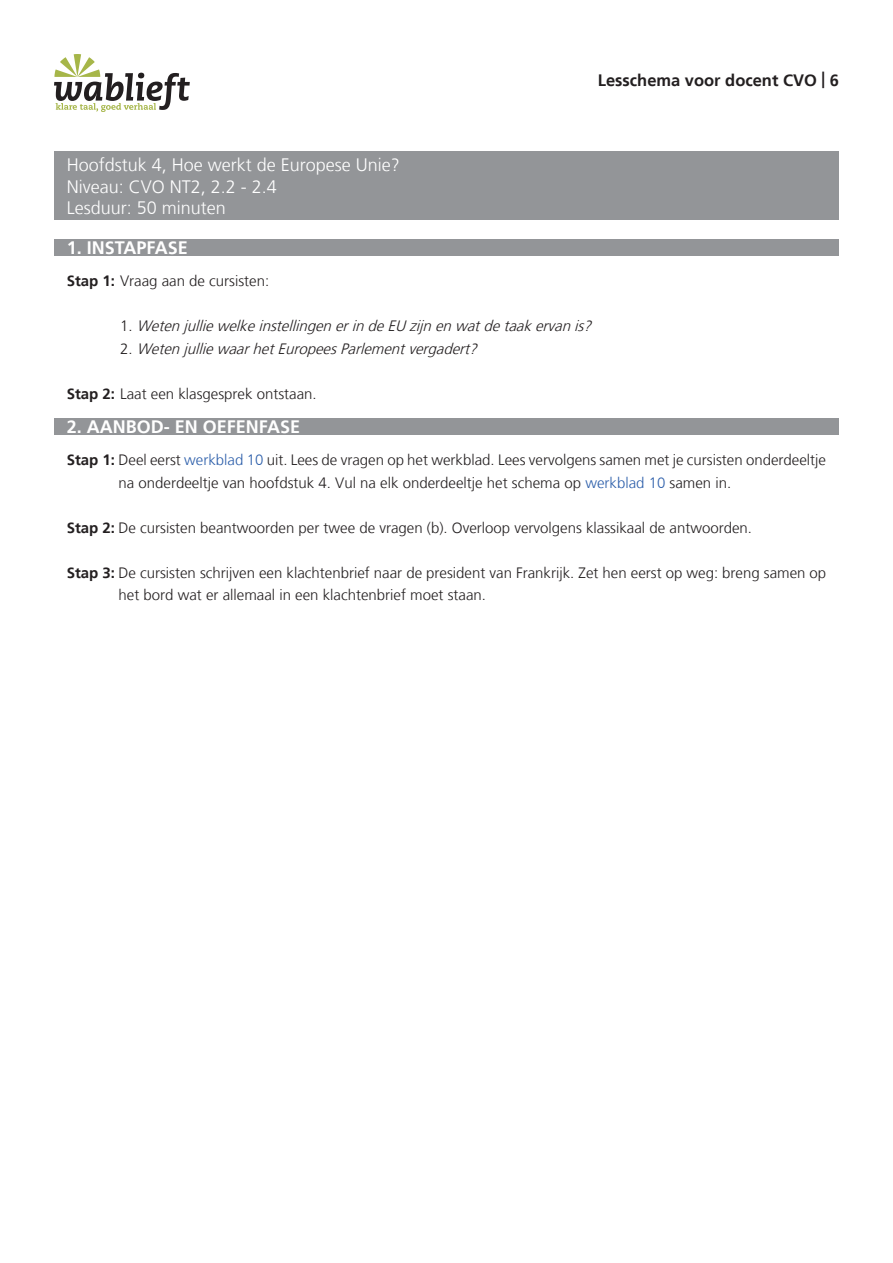
<style>
.page{position:relative;width:893px;height:1263px;background:#fff}
.page>*{position:absolute;margin:0;border:0;box-sizing:border-box;transform-origin:0 0}
.t1{font:300 18px/21.6px "Frutiger LT";color:#fff}
.t2{font:700 18px "Frutiger LT";color:#fff}
.t3{font:700 16.5px "Frutiger LT";color:#231f20}
.t4{font:300 15px/22.5px "Frutiger LT";color:#231f20}
.t5{font:italic 300 15px/22.5px "Frutiger LT";color:#231f20}
.s1{font-weight:700}
.s2{font-style:normal}
.s3{color:#2d5faa}
</style>
<div class="page">
<svg style="left:54px;top:54px;width:136px;height:58px"></svg>
<div style="left:54px;top:239px;width:785px;height:17px;background:#939598"></div>
<div style="left:54px;top:152px;width:785px;height:68px;background:#939598"></div>
<div style="left:54px;top:418px;width:785px;height:17px;background:#939598"></div>
<p class="t1" style="left:67px;top:154px;width:335px">Hoofdstuk 4, Hoe werkt de Europese Unie?<br>Niveau: CVO NT2, 2.2 - 2.4<br>Lesduur: 50 minuten</p>
<p class="t2" style="left:67px;top:237px;width:123px">1. INSTAPFASE</p>
<p class="t3" style="left:598px;top:70px;width:243px">Lesschema voor docent CVO | 6</p>
<p class="t4" style="left:67px;top:270px;width:204px"><span class="s1">Stap 1:</span> Vraag aan de cursisten:</p>
<p class="t5" style="left:120px;top:315px;width:477px"><span class="s2">1 .</span> Weten jullie welke instellingen er in de EU zijn en wat de taak ervan is?<br><span class="s2">2 .</span> WetenjulliewaarhetEuropeesParlementvergadert?</p>
<p class="t4" style="left:67px;top:382px;width:251px"><span class="s1">Stap 2:</span> Laat een klasgesprek ontstaan.</p>
<p class="t2" style="left:67px;top:416px;width:235px">2. AANBOD- EN OEFENFASE</p>
<p class="t4" style="left:119px;top:449px;width:709px;text-indent:-52px"><span class="s1">Stap 1:</span> Deel eerst <span class="s3">werkblad 10</span> uit. Lees de vragen op het werkblad. Lees vervolgens samen met je cursisten onderdeeltje na onderdeeltje van hoofdstuk 4. Vul na elk onderdeeltje het schema op <span class="s3">werkblad 10</span> samen in.</p>
<p class="t4" style="left:67px;top:516px;width:687px"><span class="s1">Stap 2:</span> De cursisten beantwoorden per twee de vragen (b). Overloop vervolgens klassikaal de antwoorden.</p>
<p class="t4" style="left:119px;top:561px;width:709px;text-indent:-52px"><span class="s1">Stap 3:</span> De cursisten schrijven een klachtenbrief naar de president van Frankrijk. Zet hen eerst op weg: breng samen op het bord wat er allemaal in een klachtenbrief moet staan.</p>
</div>
